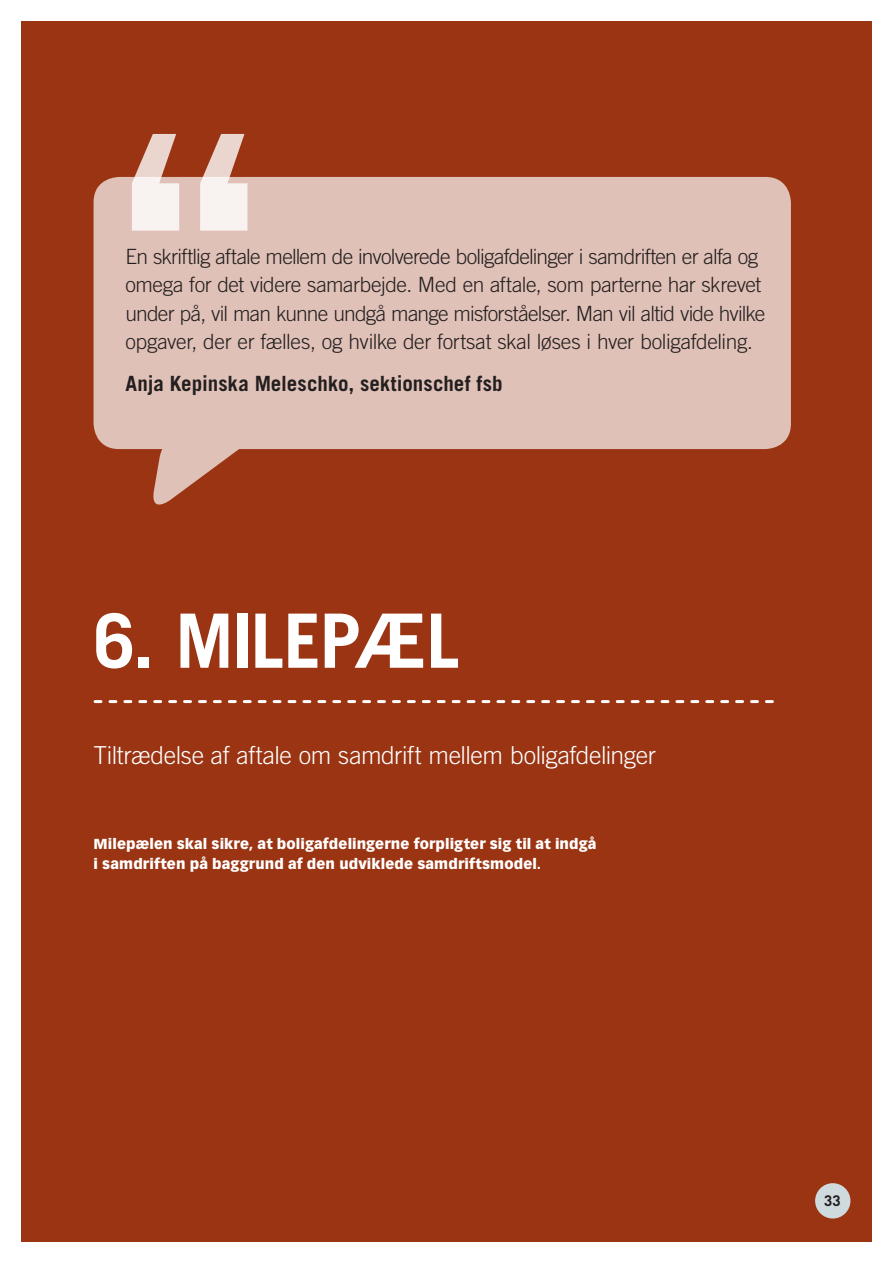
<style>
.page{position:relative;width:893px;height:1263px;background:#fff}
.page>*{position:absolute;margin:0;border:0;box-sizing:border-box;transform-origin:0 0}
.t1{font:700 75px "Trade Gothic LT Std";letter-spacing:-.025em;color:#fff}
.t2{font:300 24.75px "Trade Gothic LT Std";letter-spacing:-.02em;color:#fff}
.t3{font:300 21px/28.5px "Trade Gothic LT Std";letter-spacing:-.03em;color:#231f20}
.t4{font:700 21px "Trade Gothic LT Std";color:#231f20}
.t5{font:700 14.7px "Trade Gothic LT Std";color:#231f20}
.t6{font:900 14.25px/20.2px "Vectora LT Std";letter-spacing:.01em;color:#fff}
</style>
<div class="page">
<div style="left:21px;top:21px;width:851px;height:1221px;background:#9a3412"></div>
<svg style="left:95px;top:700px;width:677px;height:3px"></svg>
<svg style="left:94px;top:177px;width:697px;height:328px;fill:#e0c1b7"></svg>
<svg style="left:132px;top:134px;width:115px;height:97px"></svg>
<div style="left:815px;top:1183px;width:35px;height:35px;background:#cfdadf;border-radius:50%"></div>
<p class="t3" style="left:125px;top:242px;width:641px">En skriftlig aftale mellem de involverede boligafdelinger i samdriften er alfa og omega for det videre samarbejde. Med en aftale, som parterne har skrevet under på, vil man kunne undgå mange misforståelser. Man vil altid vide hvilke opgaver, der er fælles, og hvilke der fortsat skal løses i hver boligafdeling.</p>
<p class="t4" style="left:125px;top:371px;width:379px">Anja Kepinska Meleschko, sektionschef fsb</p>
<h1 class="t1" style="left:94px;top:595px;width:368px">6. MILEPÆL</h1>
<p class="t2" style="left:94px;top:741px;width:564px">Tiltrædelse af aftale om samdrift mellem boligafdelinger</p>
<p class="t6" style="left:94px;top:833px;width:504px">Milepælen skal sikre, at boligafdelingerne forpligter sig til at indgå i samdriften på baggrund af den udviklede samdriftsmodel.</p>
<p class="t5" style="left:824px;top:1192px;width:18px">33</p>
</div>
